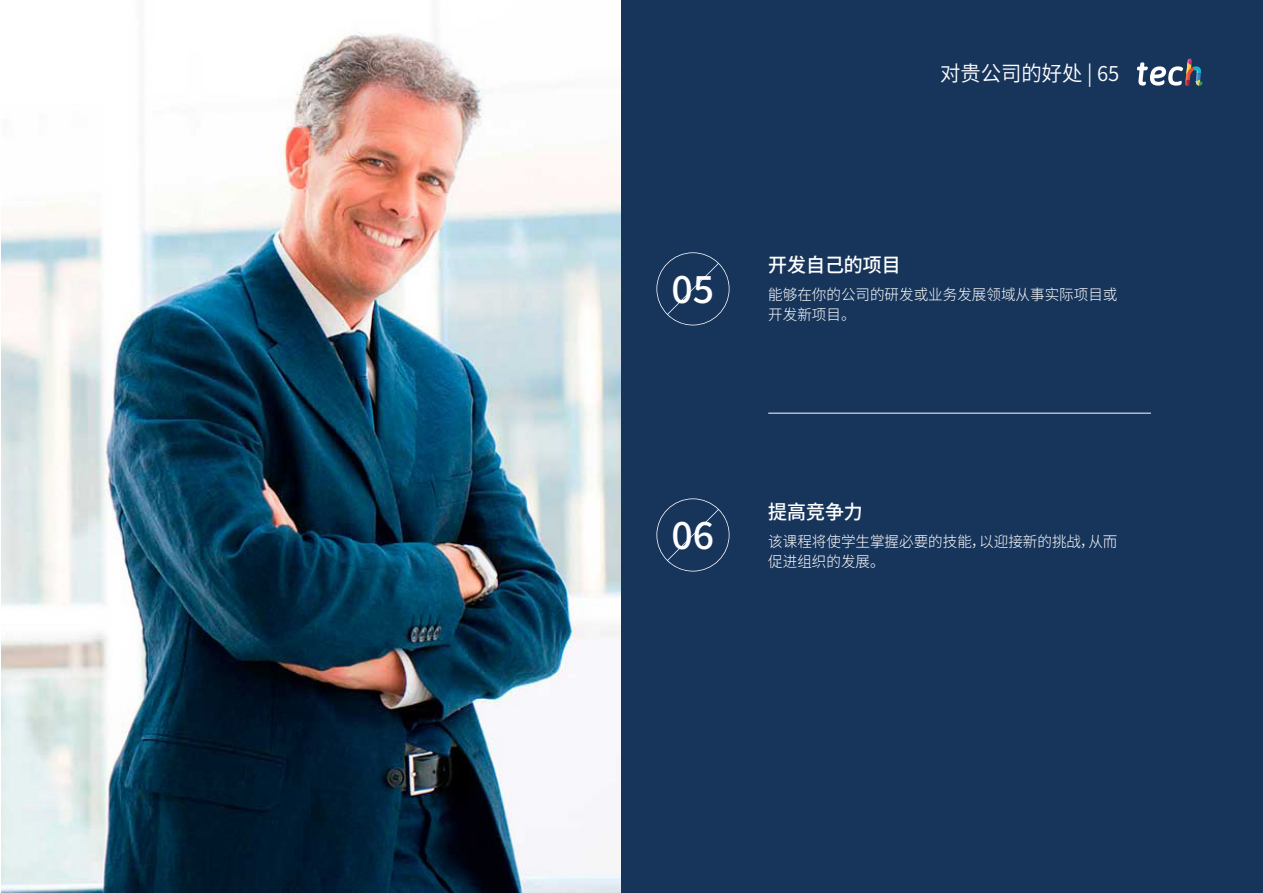
<style>
.page{position:relative;width:1263px;height:893px;background:#fff}
.page>*{position:absolute;margin:0;border:0;box-sizing:border-box;transform-origin:0 0}
.t1{font:500 37.5px "Source Han Sans CN";color:#fff}
.t2{font:21px "Source Han Sans CN";color:#fefefe}
.t3{font:500 19.5px "Source Han Sans CN";color:#fff}
.t4{font:300 15px/19.5px "Source Han Sans CN";color:#fff}
</style>
<div class="page">
<hr style="left:0;top:0;width:1px;height:893px;background:#17355b">
<img style="left:1px;top:32px;width:620px;height:861px">
<div style="left:621px;top:0;width:642px;height:893px;background:#17355b"></div>
<hr style="left:768px;top:413px;width:383px;height:1px;background:#fff">
<svg style="left:656px;top:252px;width:73px;height:73px"></svg>
<svg style="left:656px;top:498px;width:73px;height:73px"></svg>
<svg style="left:1137px;top:59px;width:65px;height:27px"></svg>
<h2 class="t2" style="left:940px;top:61px;width:181px">对贵公司的好处 | 65</h2>
<h1 class="t1" style="left:672px;top:268px;width:44px">05</h1>
<h3 class="t3" style="left:768px;top:254px;width:134px">开发自己的项目</h3>
<p class="t4" style="left:768px;top:285px;width:351px">能够在你的公司的研发或业务发展领域从事实际项目或开发新项目。</p>
<h1 class="t1" style="left:672px;top:515px;width:44px">06</h1>
<h3 class="t3" style="left:768px;top:501px;width:96px">提高竞争力</h3>
<p class="t4" style="left:768px;top:532px;width:351px">该课程将使学生掌握必要的技能，以迎接新的挑战，从而促进组织的发展。</p>
</div>
